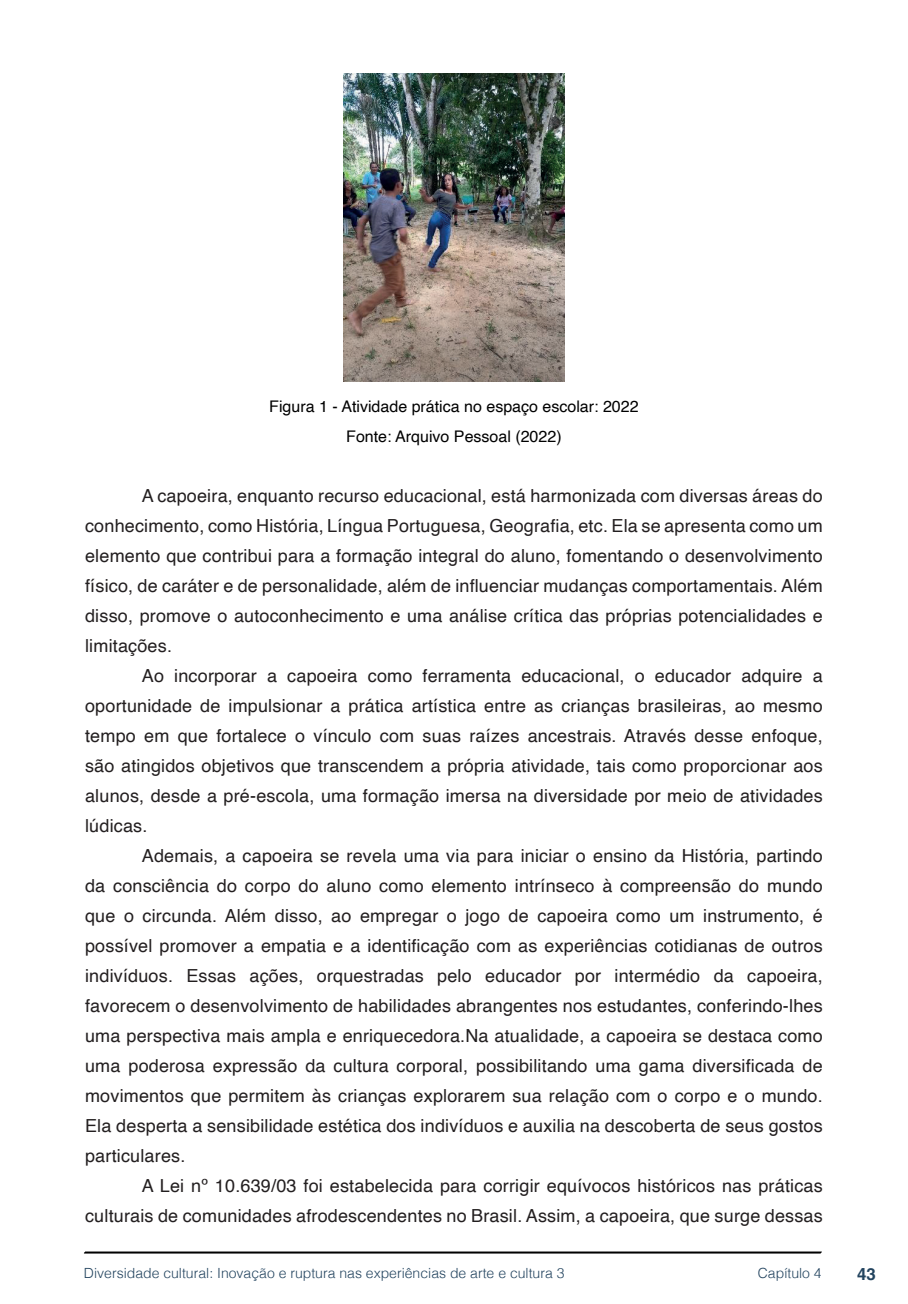
<style>
.page{position:relative;width:908px;height:1304px;background:#fff}
.page>*{position:absolute;margin:0;border:0;box-sizing:border-box;transform-origin:0 0}
.txt{font:18px/30px "Helvetica";letter-spacing:.01em;color:#231f20;text-align:justify}
.t1{font:700 16.8px "Helvetica";color:#23445f}
.imagens_graf_tab{font:16px "Helvetica";color:#000}
.t2{font:300 14px "Helvetica";color:#23445f}
</style>
<div class="page">
<svg style="left:84px;top:1251px;width:737px;height:3px;background:#515151"></svg>
<img style="left:343px;top:74px;width:221px;height:307px">
<p class="imagens_graf_tab" style="left:269px;top:394px;width:371px">Figura 1 - Atividade prática no espaço escolar: 2022</p>
<p class="imagens_graf_tab" style="left:346px;top:424px;width:217px">Fonte: Arquivo Pessoal (2022)</p>
<p class="txt" style="left:85px;top:482px;width:738px;text-indent:57px">A capoeira, enquanto recurso educacional, está harmonizada com diversas áreas do conhecimento, como História, Língua Portuguesa, Geografia, etc. Ela se apresenta como um elemento que contribui para a formação integral do aluno, fomentando o desenvolvimento físico, de caráter e de personalidade, além de influenciar mudanças comportamentais. Além disso, promove o autoconhecimento e uma análise crítica das próprias potencialidades e limitações.</p>
<p class="txt" style="left:85px;top:662px;width:738px;text-indent:57px">Ao incorporar a capoeira como ferramenta educacional, o educador adquire a oportunidade de impulsionar a prática artística entre as crianças brasileiras, ao mesmo tempo em que fortalece o vínculo com suas raízes ancestrais. Através desse enfoque, são atingidos objetivos que transcendem a própria atividade, tais como proporcionar aos alunos, desde a pré-escola, uma formação imersa na diversidade por meio de atividades lúdicas.</p>
<p class="txt" style="left:85px;top:842px;width:738px;text-indent:57px">Ademais, a capoeira se revela uma via para iniciar o ensino da História, partindo da consciência do corpo do aluno como elemento intrínseco à compreensão do mundo que o circunda. Além disso, ao empregar o jogo de capoeira como um instrumento, é possível promover a empatia e a identificação com as experiências cotidianas de outros indivíduos. Essas ações, orquestradas pelo educador por intermédio da capoeira, favorecem o desenvolvimento de habilidades abrangentes nos estudantes, conferindo-lhes uma perspectiva mais ampla e enriquecedora.Na atualidade, a capoeira se destaca como uma poderosa expressão da cultura corporal, possibilitando uma gama diversificada de movimentos que permitem às crianças explorarem sua relação com o corpo e o mundo.<br>Ela desperta a sensibilidade estética dos indivíduos e auxilia na descoberta de seus gostos particulares.</p>
<p class="txt" style="left:85px;top:1172px;width:738px;text-align:right">A Lei nº 10.639/03 foi estabelecida para corrigir equívocos históricos nas práticas culturais de comunidades afrodescendentes no Brasil. Assim, a capoeira, que surge dessas</p>
<p class="t2" style="left:84px;top:1261px;width:482px">Diversidade cultural: Inovação e ruptura nas experiências de arte e cultura 3</p>
<p class="t2" style="left:757px;top:1261px;width:65px">Capítulo 4</p>
<p class="t1" style="left:856px;top:1264px;width:20px">43</p>
</div>
